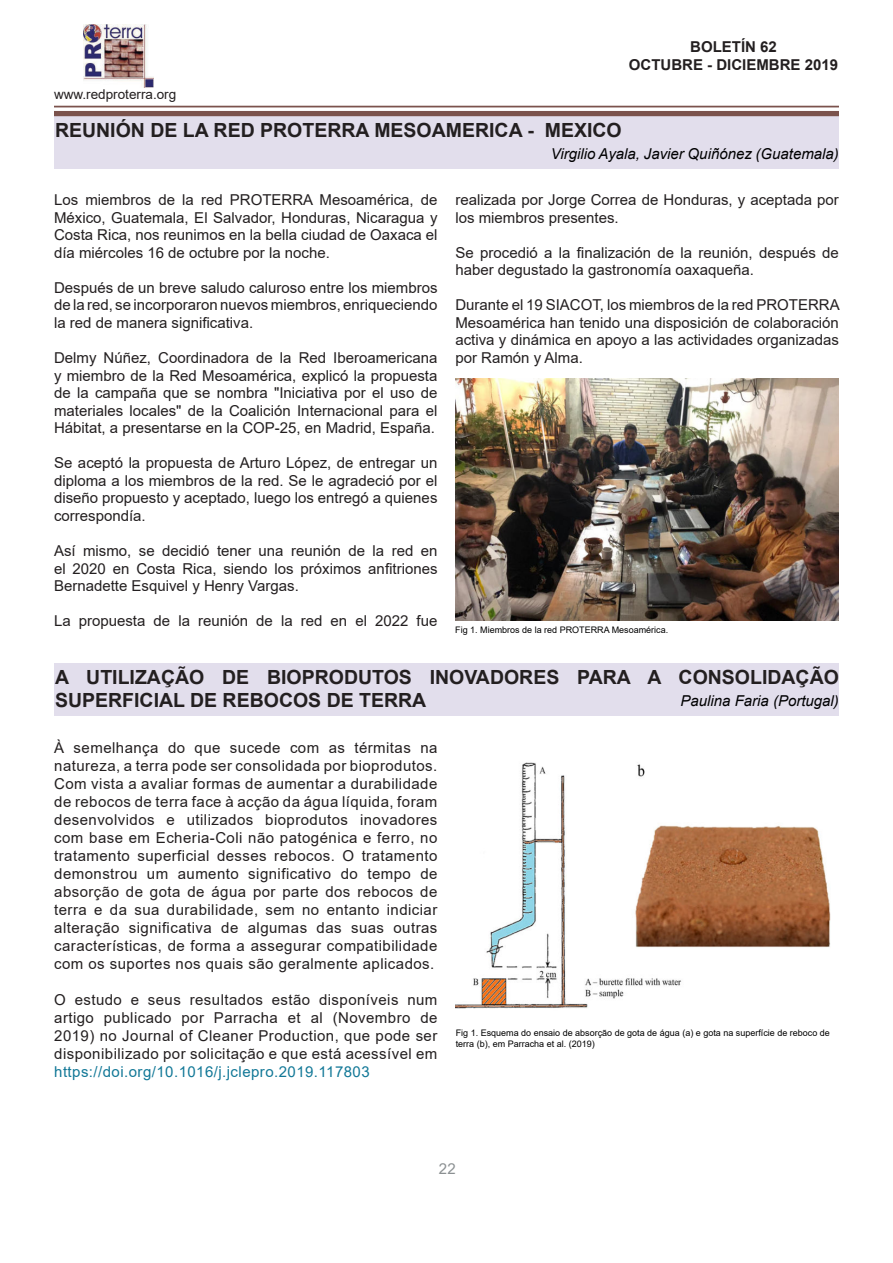
<style>
.page{position:relative;width:893px;height:1263px;background:#fff}
.page>*{position:absolute;margin:0;border:0;box-sizing:border-box;transform-origin:0 0}
.t1{font:700 19.5px/23.4px "Arial";color:#231f20}
.t2{font:15px/17.5px "Arial";color:#231f20;text-align:justify}
.t3{font:italic 15px "Arial";color:#000001}
.t4{font:15px "Arial";letter-spacing:.03em;color:#127897}
.t5{font:700 15px/18px "Arial";color:#231f20;text-align:center}
.t6{font:15px "Arial";color:#8b9092}
.t7{font:13.5px "Arial";color:#231f20}
.t8{font:9px/10.8px "Arial";color:#000001}
</style>
<div class="page">
<div style="left:54px;top:663px;width:785px;height:53px;background:#e2deec"></div>
<div style="left:54px;top:116px;width:785px;height:53px;background:#e2deec"></div>
<hr style="left:54px;top:106px;width:785px;height:1px;background:#7b524c">
<div style="left:54px;top:111px;width:785px;height:5px;background:#7b524c"></div>
<img style="left:83px;top:24px;width:71px;height:64px">
<img style="left:455px;top:378px;width:384px;height:242px">
<img style="left:456px;top:762px;width:375px;height:247px">
<p class="t7" style="left:54px;top:89px;width:124px">www.redproterra.org</p>
<h1 class="t1" style="left:55px;top:120px;width:568px">REUNIÓN DE LA RED PROTERRA MESOAMERICA - MEXICO</h1>
<p class="t5" style="left:629px;top:39px;width:211px">BOLETÍN 62<br>OCTUBRE - DICIEMBRE 2019</p>
<p class="t2" style="left:54px;top:192px;width:385px">Los miembros de la red PROTERRA Mesoamérica, de México, Guatemala, El Salvador, Honduras, Nicaragua y Costa Rica, nos reunimos en la bella ciudad de Oaxaca el día miércoles 16 de octubre por la noche.</p>
<p class="t2" style="left:54px;top:280px;width:385px">Después de un breve saludo caluroso entre los miembros de la red, se incorporaron nuevos miembros, enriqueciendo la red de manera significativa.</p>
<p class="t2" style="left:54px;top:350px;width:385px">Delmy Núñez, Coordinadora de la Red Iberoamericana y miembro de la Red Mesoamérica, explicó la propuesta de la campaña que se nombra "Iniciativa por el uso de materiales locales" de la Coalición Internacional para el Hábitat, a presentarse en la COP-25, en Madrid, España.</p>
<p class="t2" style="left:54px;top:456px;width:385px">Se aceptó la propuesta de Arturo López, de entregar un diploma a los miembros de la red. Se le agradeció por el diseño propuesto y aceptado, luego los entregó a quienes correspondía.</p>
<p class="t2" style="left:54px;top:543px;width:385px">Así mismo, se decidió tener una reunión de la red en el 2020 en Costa Rica, siendo los próximos anfitriones Bernadette Esquivel y Henry Vargas.</p>
<p class="t2" style="left:54px;top:614px;width:385px">La propuesta de la reunión de la red en el 2022 fue</p>
<p class="t3" style="left:551px;top:148px;width:290px">Virgilio Ayala, Javier Quiñónez (Guatemala)</p>
<p class="t2" style="left:455px;top:192px;width:385px">realizada por Jorge Correa de Honduras, y aceptada por los miembros presentes.</p>
<p class="t2" style="left:455px;top:244px;width:385px">Se procedió a la finalización de la reunión, después de haber degustado la gastronomía oaxaqueña.</p>
<p class="t2" style="left:455px;top:298px;width:386px">Durante el 19 SIACOT, los miembros de la red PROTERRA Mesoamérica han tenido una disposición de colaboración activa y dinámica en apoyo a las actividades organizadas por Ramón y Alma.</p>
<p class="t8" style="left:455px;top:625px;width:215px">Fig 1. Miembros de la red PROTERRA Mesoamérica.</p>
<h1 class="t1" style="left:55px;top:667px;width:785px">A UTILIZAÇÃO DE BIOPRODUTOS INOVADORES PARA A CONSOLIDAÇÃO<br>SUPERFICIAL DE REBOCOS DE TERRA</h1>
<p class="t3" style="left:681px;top:695px;width:160px">Paulina Faria (Portugal)</p>
<p class="t2" style="left:54px;top:740px;width:385px;line-height:18px">À semelhança do que sucede com as térmitas na natureza, a terra pode ser consolidada por bioprodutos.<br>Com vista a avaliar formas de aumentar a durabilidade de rebocos de terra face à acção da água líquida, foram desenvolvidos e utilizados bioprodutos inovadores com base em Echeria-Coli não patogénica e ferro, no tratamento superficial desses rebocos. O tratamento demonstrou um aumento significativo do tempo de absorção de gota de água por parte dos rebocos de terra e da sua durabilidade, sem no entanto indiciar alteração significativa de algumas das suas outras características, de forma a assegurar compatibilidade com os suportes nos quais são geralmente aplicados.</p>
<p class="t2" style="left:54px;top:992px;width:385px;line-height:18px">O estudo e seus resultados estão disponíveis num artigo publicado por Parracha et al (Novembro de 2019) no Journal of Cleaner Production, que pode ser disponibilizado por solicitação e que está acessível em</p>
<p class="t4" style="left:54px;top:1066px;width:317px">https://doi.org/10.1016/j.jclepro.2019.117803</p>
<p class="t8" style="left:456px;top:1028px;width:376px">Fig 1. Esquema do ensaio de absorção de gota de água (a) e gota na superfície de reboco de terra (b), em Parracha et al. (2019)</p>
<p class="t6" style="left:439px;top:1163px;width:19px">22</p>
</div>
